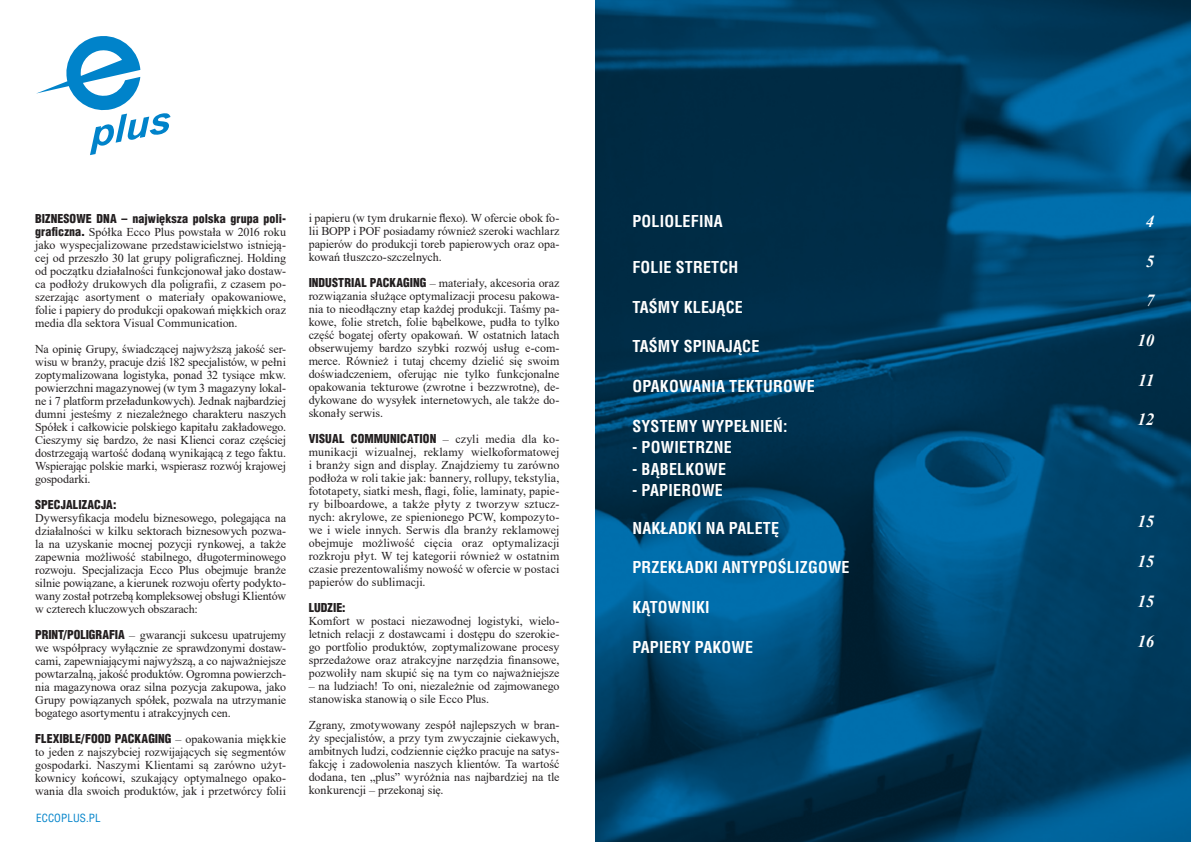
<style>
.page{position:relative;width:1191px;height:842px;background:#fff}
.page>*{position:absolute;margin:0;border:0;box-sizing:border-box;transform-origin:0 0}
.t1{font:italic 700 17px "Times New Roman";color:#fff}
.t2{font:700 16px "Helvetica Condensed CE";letter-spacing:.015em;color:#fff}
.t3{font:12px/13px "Times New Roman";letter-spacing:-.005em;color:#231f20;text-align:justify}
.t4{font:12px "Helvetica Condensed CE Black";letter-spacing:.005em;color:#231f20}
.t5{font:11px "Helvetica Condensed CE";letter-spacing:.015em;color:#0083ca}
.s1{font-family:"Helvetica Condensed CE Black"}
.s2{font-family:"Times New Roman"}
</style>
<div class="page">
<img style="left:595px;top:0;width:596px;height:842px">
<svg style="left:36px;top:36px;width:134px;height:119px"></svg>
<p class="t4" style="left:35px;top:212px;width:252px">BIZNESOWE DNA – największa polska grupa poli-</p>
<p class="t3" style="left:35px;top:225px;width:252px"><span class="s1">graficzna.</span> Spółka Ecco Plus powstała w 2016 roku jako wyspecjalizowane przedstawicielstwo istnieją&shy;cej od przeszło 30 lat grupy poligraficznej. Holding od początku działalności funkcjonował jako dostaw&shy;ca podłoży drukowych dla poligrafii, z czasem po&shy;szerzając asortyment o materiały opakowaniowe, folie i papiery do produkcji opakowań miękkich oraz media dla sektora Visual Communication.</p>
<p class="t3" style="left:35px;top:342px;width:252px">Na opinię Grupy, świadczącej najwyższą jakość ser&shy;wisu w branży, pracuje dziś 182 specjalistów, w pełni zoptymalizowana logistyka, ponad 32 tysiące mkw. powierzchni magazynowej (w tym 3 magazyny lokal&shy;ne i 7 platform przeładunkowych). Jednak najbardziej dumni jesteśmy z niezależnego charakteru naszych Spółek i całkowicie polskiego kapitału zakładowego.<br>Cieszymy się bardzo, że nasi Klienci coraz częściej dostrzegają wartość dodaną wynikającą z tego faktu.<br>Wspierając polskie marki, wspierasz rozwój krajowej gospodarki.</p>
<p class="t4" style="left:35px;top:498px;width:83px">SPECJALIZACJA:</p>
<p class="t3" style="left:35px;top:511px;width:252px">Dywersyfikacja modelu biznesowego, polegająca na działalności w kilku sektorach biznesowych pozwa&shy;la na uzyskanie mocnej pozycji rynkowej, a także zapewnia możliwość stabilnego, długoterminowego rozwoju. Specjalizacja Ecco Plus obejmuje branże silnie powiązane, a kierunek rozwoju oferty podykto&shy;wany został potrzebą kompleksowej obsługi Klientów w czterech kluczowych obszarach:</p>
<p class="t3" style="left:35px;top:628px;width:252px"><span class="s1">PRINT/POLIGRAFIA</span> – gwarancji sukcesu upatrujemy we współpracy wyłącznie ze sprawdzonymi dostaw&shy;cami, zapewniającymi najwyższą, a co najważniejsze powtarzalną, jakość produktów. Ogromna powierzch&shy;nia magazynowa oraz silna pozycja zakupowa, jako Grupy powiązanych spółek, pozwala na utrzymanie bogatego asortymentu i atrakcyjnych cen.</p>
<p class="t4" style="left:35px;top:731px;width:252px">FLEXIBLE/FOOD PACKAGING <span class="s2">– opakowania miękkie</span></p>
<p class="t3" style="left:35px;top:745px;width:252px">to jeden z najszybciej rozwijających się segmentów gospodarki. Naszymi Klientami są zarówno użyt&shy;kownicy końcowi, szukający optymalnego opako&shy;wania dla swoich produktów, jak i przetwórcy folii</p>
<p class="t5" style="left:36px;top:812px;width:66px">ECCOPLUS.PL</p>
<p class="t3" style="left:309px;top:211px;width:252px">i papieru (w tym drukarnie flexo). W ofercie obok fo&shy;lii BOPP i POF posiadamy również szeroki wachlarz papierów do produkcji toreb papierowych oraz opa&shy;kowań tłuszczo-szczelnych.</p>
<p class="t3" style="left:309px;top:276px;width:252px"><span class="s1">INDUSTRIAL PACKAGING</span> – materiały, akcesoria oraz rozwiązania służące optymalizacji procesu pakowa&shy;nia to nieodłączny etap każdej produkcji. Taśmy pa&shy;kowe, folie stretch, folie bąbelkowe, pudła to tylko część bogatej oferty opakowań. W ostatnich latach obserwujemy bardzo szybki rozwój usług e-com&shy;merce. Również i tutaj chcemy dzielić się swoim doświadczeniem, oferując nie tylko funkcjonalne opakowania tekturowe (zwrotne i bezzwrotne), de&shy;dykowane do wysyłek internetowych, ale także do&shy;skonały serwis.</p>
<p class="t4" style="left:309px;top:432px;width:252px">VISUAL COMMUNICATION <span class="s2">– czyli media dla ko-</span></p>
<p class="t3" style="left:309px;top:445px;width:252px">munikacji wizualnej, reklamy wielkoformatowej i branży sign and display. Znajdziemy tu zarówno podłoża w roli takie jak: bannery, rollupy, tekstylia, fototapety, siatki mesh, flagi, folie, laminaty, papie&shy;ry bilboardowe, a także płyty z tworzyw sztucz&shy;nych: akrylowe, ze spienionego PCW, kompozyto&shy;we i wiele innych. Serwis dla branży reklamowej obejmuje możliwość cięcia oraz optymalizacji rozkroju płyt. W tej kategorii również w ostatnim czasie prezentowaliśmy nowość w ofercie w postaci papierów do sublimacji.</p>
<p class="t4" style="left:309px;top:601px;width:38px">LUDZIE:</p>
<p class="t3" style="left:309px;top:614px;width:252px">Komfort w postaci niezawodnej logistyki, wielo&shy;letnich relacji z dostawcami i dostępu do szerokie&shy;go portfolio produktów, zoptymalizowane procesy sprzedażowe oraz atrakcyjne narzędzia finansowe, pozwoliły nam skupić się na tym co najważniejsze</p>
<p class="t3" style="left:309px;top:679px;width:252px">– na ludziach! To oni, niezależnie od zajmowanego stanowiska stanowią o sile Ecco Plus.</p>
<p class="t3" style="left:309px;top:718px;width:252px">Zgrany, zmotywowany zespół najlepszych w bran&shy;ży specjalistów, a przy tym zwyczajnie ciekawych, ambitnych ludzi, codziennie ciężko pracuje na satys&shy;fakcję i zadowolenia naszych klientów. Ta wartość dodana, ten „plus” wyróżnia nas najbardziej na tle konkurencji – przekonaj się.</p>
<h2 class="t2" style="left:632px;top:212px;width:92px">POLIOLEFINA</h2>
<h1 class="t1" style="left:1145px;top:209px;width:10px">4</h1>
<h2 class="t2" style="left:632px;top:258px;width:108px">FOLIE STRETCH</h2>
<h1 class="t1" style="left:1145px;top:249px;width:10px">5</h1>
<h2 class="t2" style="left:632px;top:297px;width:112px">TAŚMY KLEJĄCE</h2>
<h1 class="t1" style="left:1145px;top:289px;width:10px">7</h1>
<h2 class="t2" style="left:632px;top:337px;width:128px">TAŚMY SPINAJĄCE</h2>
<h1 class="t1" style="left:1137px;top:328px;width:18px">10</h1>
<h2 class="t2" style="left:632px;top:377px;width:184px">OPAKOWANIA TEKTUROWE</h2>
<h1 class="t1" style="left:1138px;top:368px;width:18px">11</h1>
<h2 class="t2" style="left:632px;top:416px;width:157px">SYSTEMY WYPEŁNIEŃ:</h2>
<h2 class="t2" style="left:632px;top:438px;width:101px">- POWIETRZNE</h2>
<h2 class="t2" style="left:632px;top:459px;width:95px">- BĄBELKOWE</h2>
<h2 class="t2" style="left:632px;top:481px;width:92px">- PAPIEROWE</h2>
<h1 class="t1" style="left:1137px;top:408px;width:18px">12</h1>
<h2 class="t2" style="left:632px;top:519px;width:148px">NAKŁADKI NA PALETĘ</h2>
<h1 class="t1" style="left:1137px;top:510px;width:18px">15</h1>
<h2 class="t2" style="left:632px;top:558px;width:219px">PRZEKŁADKI ANTYPOŚLIZGOWE</h2>
<h1 class="t1" style="left:1137px;top:550px;width:18px">15</h1>
<h2 class="t2" style="left:632px;top:598px;width:79px">KĄTOWNIKI</h2>
<h1 class="t1" style="left:1137px;top:589px;width:18px">15</h1>
<h2 class="t2" style="left:632px;top:638px;width:122px">PAPIERY PAKOWE</h2>
<h1 class="t1" style="left:1137px;top:629px;width:18px">16</h1>
</div>
